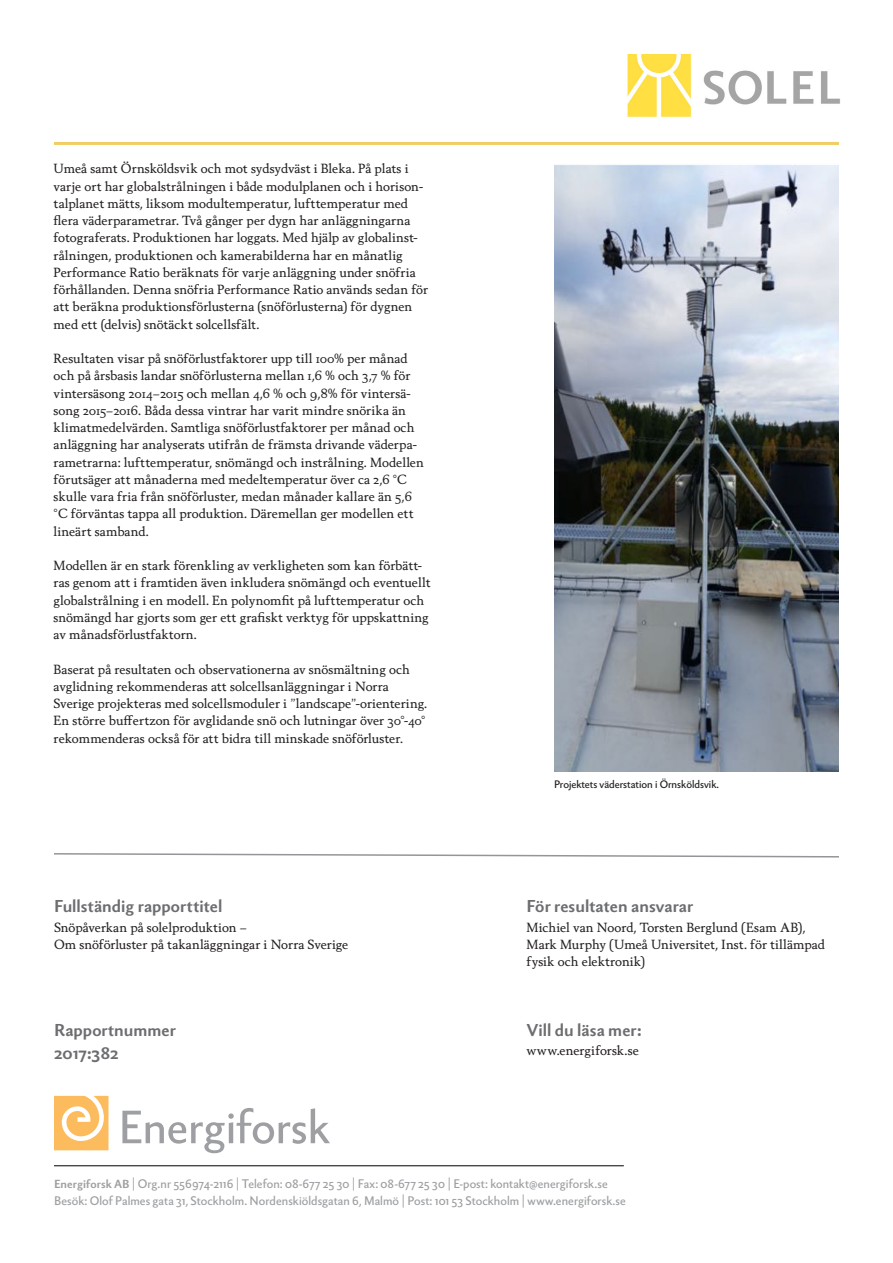
<style>
.page{position:relative;width:893px;height:1263px;background:#fff}
.page>*{position:absolute;margin:0;border:0;box-sizing:border-box;transform-origin:0 0}
.Rubrik_2{font:700 16.5px "Berling Nova Sans Pro";letter-spacing:.005em;color:#6c6d70}
.Brödtext{font:12.75px/17.2px "Berling Nova Text Pro";letter-spacing:.005em;color:#231f20}
.t1{font:12px "Berling Nova Sans Pro";letter-spacing:.005em;color:#9d9fa2}
.t2{font:10.5px "Berling Nova Sans Pro";color:#231f20}
.s1{font-weight:700;font-size:11.25px}
</style>
<div class="page">
<hr style="left:54px;top:142px;width:785px;height:3px;background:#f1ce64">
<img style="left:627px;top:54px;width:213px;height:63px">
<svg style="left:122px;top:1108px;width:208px;height:45px"></svg>
<svg style="left:54px;top:1096px;width:54px;height:54px"></svg>
<hr style="left:54px;top:1165px;width:570px;height:1px;background:#000">
<svg style="left:54px;top:853px;width:785px;height:5px"></svg>
<img style="left:554px;top:164px;width:285px;height:607px">
<p class="Brödtext" style="left:54px;top:160px;width:376px">Umeå samt Örnsköldsvik och mot sydsydväst i Bleka. På plats i varje ort har globalstrålningen i både modulplanen och i horison&shy;talplanet mätts, liksom modultemperatur, lufttemperatur med flera väderparametrar. Två gånger per dygn har anläggningarna fotograferats. Produktionen har loggats. Med hjälp av globalinst&shy;rålningen, produktionen och kamerabilderna har en månatlig Performance Ratio beräknats för varje anläggning under snöfria förhållanden. Denna snöfria Performance Ratio används sedan för att beräkna produktionsförlusterna (snöförlusterna) för dygnen med ett (delvis) snötäckt solcellsfält.</p>
<p class="Brödtext" style="left:54px;top:349px;width:372px">Resultaten visar på snöförlustfaktorer upp till 100% per månad och på årsbasis landar snöförlusterna mellan 1,6 % och 3,7 % för vintersäsong 2014–2015 och mellan 4,6 % och 9,8% för vintersä&shy;song 2015–2016. Båda dessa vintrar har varit mindre snörika än klimatmedelvärden. Samtliga snöförlustfaktorer per månad och anläggning har analyserats utifrån de främsta drivande väderpa&shy;rametrarna: lufttemperatur, snömängd och instrålning. Modellen förutsäger att månaderna med medeltemperatur över ca 2,6 °C skulle vara fria från snöförluster, medan månader kallare än 5,6 °C förväntas tappa all produktion. Däremellan ger modellen ett lineärt samband.</p>
<p class="Brödtext" style="left:54px;top:556px;width:378px">Modellen är en stark förenkling av verkligheten som kan förbätt&shy;ras genom att i framtiden även inkludera snömängd och eventuellt globalstrålning i en modell. En polynomfit på lufttemperatur och snömängd har gjorts som ger ett grafiskt verktyg för uppskattning av månadsförlustfaktorn.</p>
<p class="Brödtext" style="left:54px;top:660px;width:375px">Baserat på resultaten och observationerna av snösmältning och avglidning rekommenderas att solcellsanläggningar i Norra Sverige projekteras med solcellsmoduler i ”landscape”-orientering.<br>En större buffertzon för avglidande snö och lutningar över 30°-40° rekommenderas också för att bidra till minskade snöförluster.</p>
<p class="Rubrik_2" style="left:54px;top:894px;width:170px">Fullständig rapporttitel</p>
<p class="Brödtext" style="left:54px;top:918px;width:194px">Snöpåverkan på solelproduktion –</p>
<p class="Brödtext" style="left:54px;top:935px;width:296px">Om snöförluster på takanläggningar i Norra Sverige</p>
<p class="Rubrik_2" style="left:54px;top:1018px;width:123px">Rapportnummer</p>
<p class="Rubrik_2" style="left:54px;top:1041px;width:66px">2017:382</p>
<p class="t2" style="left:554px;top:777px;width:167px">Projektets väderstation i Örnsköldsvik.</p>
<p class="Rubrik_2" style="left:526px;top:894px;width:168px">För resultaten ansvarar</p>
<p class="Brödtext" style="left:526px;top:918px;width:280px">Michiel van Noord, Torsten Berglund (Esam AB),</p>
<p class="Brödtext" style="left:526px;top:935px;width:300px">Mark Murphy (Umeå Universitet, Inst. för tillämpad</p>
<p class="Brödtext" style="left:526px;top:952px;width:120px">fysik och elektronik)</p>
<p class="Rubrik_2" style="left:526px;top:1018px;width:116px">Vill du läsa mer:</p>
<p class="Brödtext" style="left:526px;top:1042px;width:114px">www.energiforsk.se</p>
<p class="t1" style="left:54px;top:1174px;width:555px"><span class="s1">Energiforsk AB</span> | Org.nr 556974-‐2116 | Telefon: 08-‐677 25 30 | Fax: 08-‐677 25 30 | E-post: kontakt@energiforsk.se</p>
<p class="t1" style="left:54px;top:1192px;width:573px">Besök: Olof Palmes gata 31, Stockholm. Nordenskiöldsgatan 6, Malmö | Post: 101 53 Stockholm | www.energiforsk.se</p>
</div>
